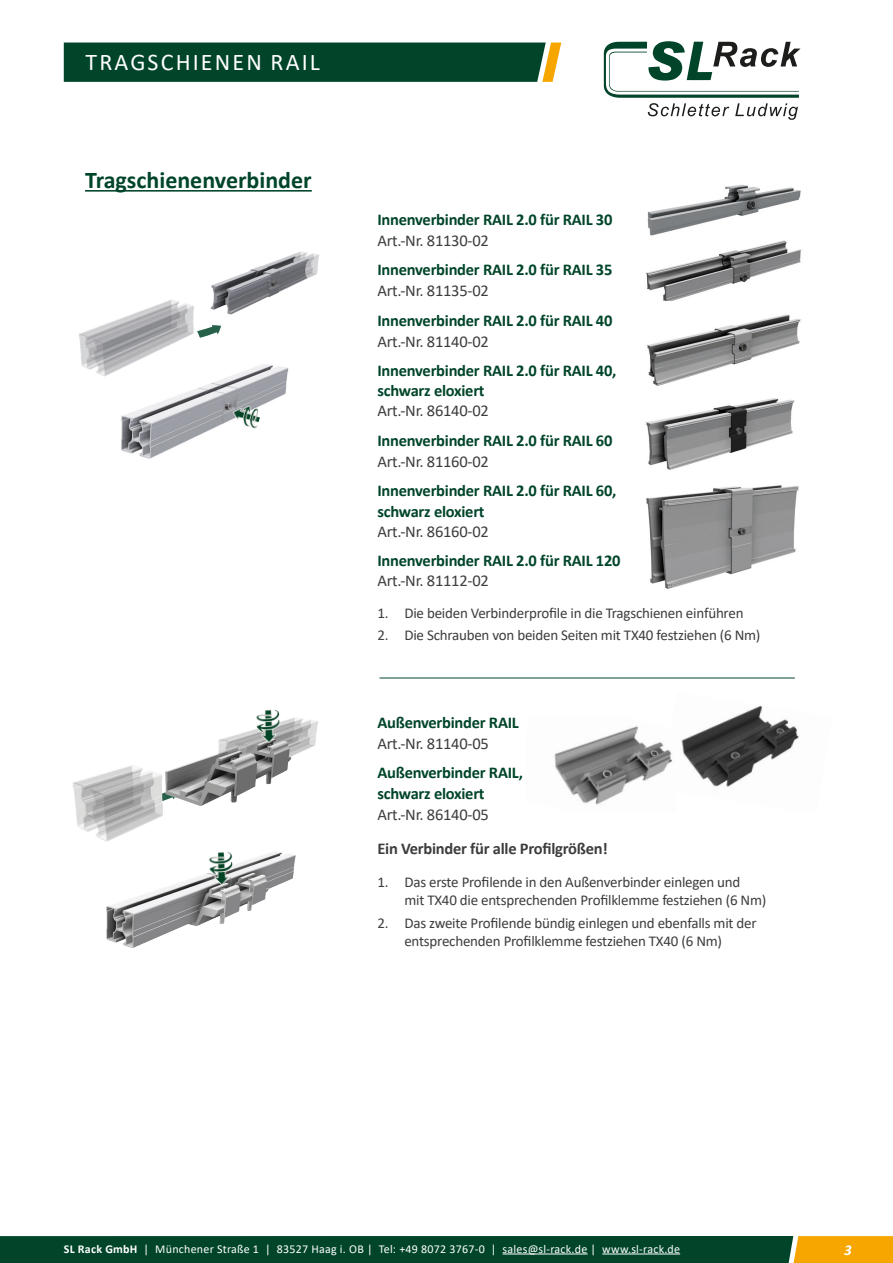
<style>
.page{position:relative;width:893px;height:1263px;background:#fff}
.page>*{position:absolute;margin:0;border:0;box-sizing:border-box;transform-origin:0 0}
.t1{font:700 24px "Calibri";color:#004529}
.t2{font:24px "Calibri";letter-spacing:.09em;color:#fff}
.t3{font:700 16.5px "Calibri";letter-spacing:-.015em;color:#004529}
.t4{font:16.5px "Calibri";letter-spacing:-.015em;color:#3d3d3c}
.t5{font:700 16.5px "Calibri";letter-spacing:-.015em;color:#3d3d3c}
.t6{font:15px/18px "Calibri";letter-spacing:-.015em;color:#3d3d3c}
.t7{font:italic 700 15px "Calibri";color:#fff}
.t8{font:12px "Calibri";letter-spacing:.02em;color:#fff}
.s1{font-weight:700}
</style>
<div class="page">
<svg style="left:0;top:1236px;width:893px;height:27px;background:#1d5126"></svg>
<hr style="left:503px;top:1253px;width:85px;height:1px;background:#fff">
<hr style="left:602px;top:1253px;width:78px;height:1px;background:#fff">
<div style="left:64px;top:43px;width:497px;height:39px;background:#004529"></div>
<svg style="left:604px;top:41px;width:196px;height:79px"></svg>
<img style="left:647px;top:184px;width:154px;height:44px">
<img style="left:646px;top:485px;width:153px;height:104px">
<img style="left:121px;top:381px;width:166px;height:78px">
<img style="left:73px;top:718px;width:245px;height:95px">
<hr style="left:85px;top:190px;width:227px;height:2px;background:#004529">
<img style="left:681px;top:705px;width:118px;height:82px">
<img style="left:554px;top:726px;width:118px;height:79px">
<hr style="left:379px;top:678px;width:416px;height:1px;background:#004529">
<img style="left:76px;top:813px;width:220px;height:135px">
<img style="left:255px;top:710px;width:27px;height:34px">
<img style="left:208px;top:851px;width:26px;height:35px">
<img style="left:79px;top:251px;width:240px;height:130px">
<img style="left:228px;top:400px;width:35px;height:31px">
<img style="left:646px;top:228px;width:156px;height:73px">
<img style="left:646px;top:398px;width:149px;height:72px">
<img style="left:647px;top:314px;width:154px;height:72px">
<h1 class="t2" style="left:86px;top:45px;width:236px">TRAGSCHIENEN RAIL</h1>
<p class="t1" style="left:85px;top:163px;width:228px">Tragschienenverbinder</p>
<p class="t3" style="left:377px;top:208px;width:237px">Innenverbinder RAIL 2.0 für RAIL 30</p>
<p class="t4" style="left:377px;top:229px;width:113px">Art.-Nr. 81130-02</p>
<p class="t3" style="left:377px;top:258px;width:237px">Innenverbinder RAIL 2.0 für RAIL 35</p>
<p class="t4" style="left:377px;top:279px;width:113px">Art.-Nr. 81135-02</p>
<p class="t3" style="left:377px;top:309px;width:237px">Innenverbinder RAIL 2.0 für RAIL 40</p>
<p class="t4" style="left:377px;top:330px;width:113px">Art.-Nr. 81140-02</p>
<p class="t3" style="left:377px;top:359px;width:241px">Innenverbinder RAIL 2.0 für RAIL 40,</p>
<p class="t3" style="left:377px;top:379px;width:109px">schwarz eloxiert</p>
<p class="t4" style="left:377px;top:399px;width:113px">Art.-Nr. 86140-02</p>
<p class="t3" style="left:377px;top:428px;width:237px">Innenverbinder RAIL 2.0 für RAIL 60</p>
<p class="t4" style="left:377px;top:450px;width:113px">Art.-Nr. 81160-02</p>
<p class="t3" style="left:377px;top:479px;width:241px">Innenverbinder RAIL 2.0 für RAIL 60,</p>
<p class="t3" style="left:377px;top:500px;width:109px">schwarz eloxiert</p>
<p class="t4" style="left:377px;top:520px;width:113px">Art.-Nr. 86160-02</p>
<p class="t3" style="left:377px;top:549px;width:245px">Innenverbinder RAIL 2.0 für RAIL 120</p>
<p class="t4" style="left:377px;top:569px;width:113px">Art.-Nr. 81112-02</p>
<p class="t6" style="left:377px;top:604px;width:368px">1. Die beiden Verbinderprofile in die Tragschienen einführen</p>
<p class="t6" style="left:377px;top:626px;width:385px">2. Die Schrauben von beiden Seiten mit TX40 festziehen (6 Nm)</p>
<p class="t3" style="left:377px;top:711px;width:143px">Außenverbinder RAIL</p>
<p class="t4" style="left:377px;top:732px;width:113px">Art.-Nr. 81140-05</p>
<p class="t3" style="left:377px;top:761px;width:147px">Außenverbinder RAIL,</p>
<p class="t3" style="left:377px;top:782px;width:109px">schwarz eloxiert</p>
<p class="t4" style="left:377px;top:803px;width:113px">Art.-Nr. 86140-05</p>
<p class="t5" style="left:377px;top:837px;width:232px">Ein Verbinder für alle Profilgrößen!</p>
<p class="t6" style="left:404px;top:873px;width:363px;text-indent:-27px">1. Das erste Profilende in den Außenverbinder einlegen und<br>mit TX40 die entsprechenden Profilklemme festziehen (6 Nm)</p>
<p class="t6" style="left:377px;top:913px;width:381px;text-align:center">2. Das zweite Profilende bündig einlegen und ebenfalls mit der entsprechenden Profilklemme festziehen TX40 (6 Nm)</p>
<p class="t8" style="left:64px;top:1240px;width:618px"><span class="s1">SL Rack GmbH</span> | Münchener Straße 1 | 83527 Haag i. OB | Tel: +49 8072 3767-0 | sales@sl-rack.de | www.sl-rack.de</p>
<p class="t7" style="left:844px;top:1239px;width:9px">3</p>
</div>
